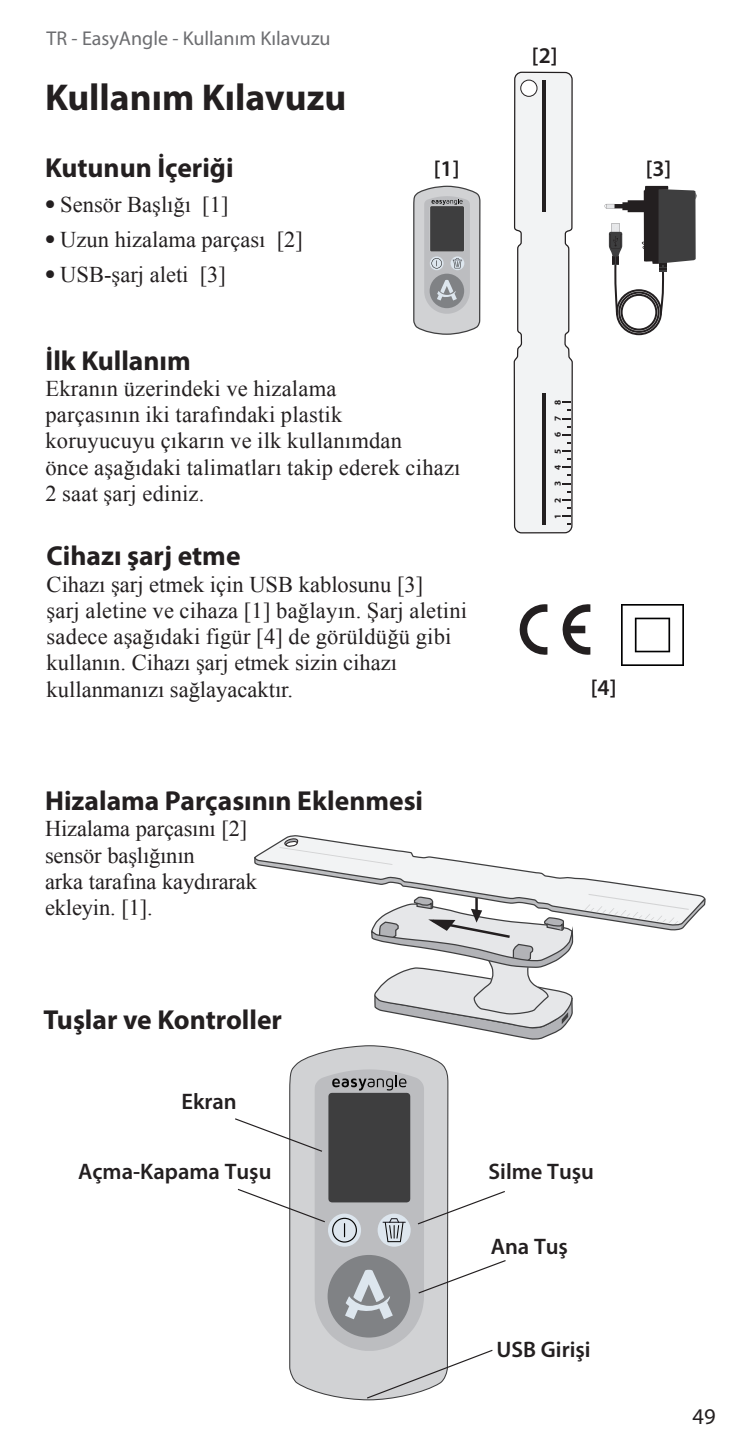
<style>
.page{position:relative;width:745px;height:1453px;background:#fff}
.page>*{position:absolute;margin:0;border:0;box-sizing:border-box;transform-origin:0 0}
.t1{font:700 37.5px "Myriad Pro";color:#231f20}
.t2{font:700 27.5px "Myriad Pro";color:#231f20}
.t3{font:22.5px/26.2px "Times New Roman";letter-spacing:.01em;color:#231f20}
.t4{font:22.5px/26.2px "Times New Roman";letter-spacing:-.01em;color:#231f20}
.t5{font:600 22.5px "Myriad Pro";color:#231f20}
.t6{font:22.5px "Myriad Pro";color:#231f20}
.t7{font:20px "Myriad Pro";color:#6c6d70}
.t8{font:700 9.25px "Myriad Pro";letter-spacing:1.215em;color:#231f20}
.s1{font-family:"Myriad Pro";font-weight:700;font-size:30px}
</style>
<div class="page">
<svg style="left:292px;top:1045px;width:154px;height:356px"></svg>
<svg style="left:235px;top:1069px;width:271px;height:330px"></svg>
<svg style="left:413px;top:185px;width:68px;height:150px;background:#a8a9ac"></svg>
<svg style="left:604px;top:186px;width:92px;height:128px"></svg>
<div style="left:615px;top:289px;width:46px;height:46px;border:2px solid #231f20;border-radius:50%"></div>
<div style="left:618px;top:291px;width:41px;height:42px;border:2px solid #231f20;border-radius:50%"></div>
<div style="left:620px;top:294px;width:37px;height:36px;border:2px solid #231f20;border-radius:50%"></div>
<img style="left:682px;top:604px;width:2px;height:62px">
<svg style="left:573px;top:604px;width:17px;height:51px"></svg>
<svg style="left:513px;top:71px;width:60px;height:584px"></svg>
<svg style="left:514px;top:72px;width:58px;height:461px"></svg>
<div style="left:520px;top:80px;width:16px;height:16px;background:#fff;border-radius:50%"></div>
<div style="left:520px;top:80px;width:17px;height:17px;border:1px solid #231f20;border-radius:50%"></div>
<svg style="left:254px;top:835px;width:452px;height:205px"></svg>
<img style="left:621px;top:604px;width:61px;height:62px">
<p class="t7" style="left:47px;top:26px;width:285px">TR - EasyAngle - Kullanım Kılavuzu</p>
<h1 class="t1" style="left:45px;top:73px;width:302px">Kullanım Kılavuzu</h1>
<p class="t2" style="left:45px;top:150px;width:190px">Kutunun İçeriği</p>
<p class="t3" style="left:45px;top:191px;width:185px"><span class="s1">•</span> Sensör Başlığı [1]</p>
<p class="t3" style="left:45px;top:226px;width:259px"><span class="s1">•</span> Uzun hizalama parçası [2]</p>
<p class="t3" style="left:45px;top:261px;width:182px"><span class="s1">•</span> USB-şarj aleti [3]</p>
<p class="t5" style="left:531px;top:41px;width:27px">[2]</p>
<p class="t5" style="left:433px;top:154px;width:27px">[1]</p>
<p class="t5" style="left:645px;top:154px;width:27px">[3]</p>
<p class="t2" style="left:45px;top:342px;width:147px">İlk Kullanım</p>
<p class="t3" style="left:45px;top:375px;width:416px">Ekranın üzerindeki ve hizalama<br>parçasının iki tarafındaki plastik<br>koruyucuyu çıkarın ve ilk kullanımdan<br>önce aşağıdaki talimatları takip ederek cihazı 2 saat şarj ediniz.</p>
<p class="t2" style="left:47px;top:538px;width:195px">Cihazı şarj etme</p>
<p class="t3" style="left:47px;top:570px;width:422px">Cihazı şarj etmek için USB kablosunu [3]<br>şarj aletine ve cihaza [1] bağlayın. Şarj aletini sadece aşağıdaki figür [4] de görüldüğü gibi kullanın. Cihazı şarj etmek sizin cihazı kullanmanızı sağlayacaktır.</p>
<p class="t2" style="left:45px;top:783px;width:379px">Hizalama Parçasının Eklenmesi</p>
<p class="t4" style="left:45px;top:815px;width:213px">Hizalama parçasını [2] sensör başlığının<br>arka tarafına kaydırarak ekleyin. [1].</p>
<p class="t8" style="left:551px;top:519px;width:121px;rotate:-90deg">12345678</p>
<p class="t5" style="left:590px;top:673px;width:27px">[4]</p>
<p class="t2" style="left:43px;top:1002px;width:240px">Tuşlar ve Kontroller</p>
<p class="t5" style="left:181px;top:1087px;width:57px">Ekran</p>
<p class="t5" style="left:78px;top:1157px;width:195px">Açma-Kapama Tuşu</p>
<p class="t5" style="left:488px;top:1157px;width:107px">Silme Tuşu</p>
<p class="t5" style="left:490px;top:1231px;width:79px">Ana Tuş</p>
<p class="t5" style="left:496px;top:1335px;width:95px">USB Girişi</p>
<p class="t6" style="left:692px;top:1403px;width:25px">49</p>
</div>
